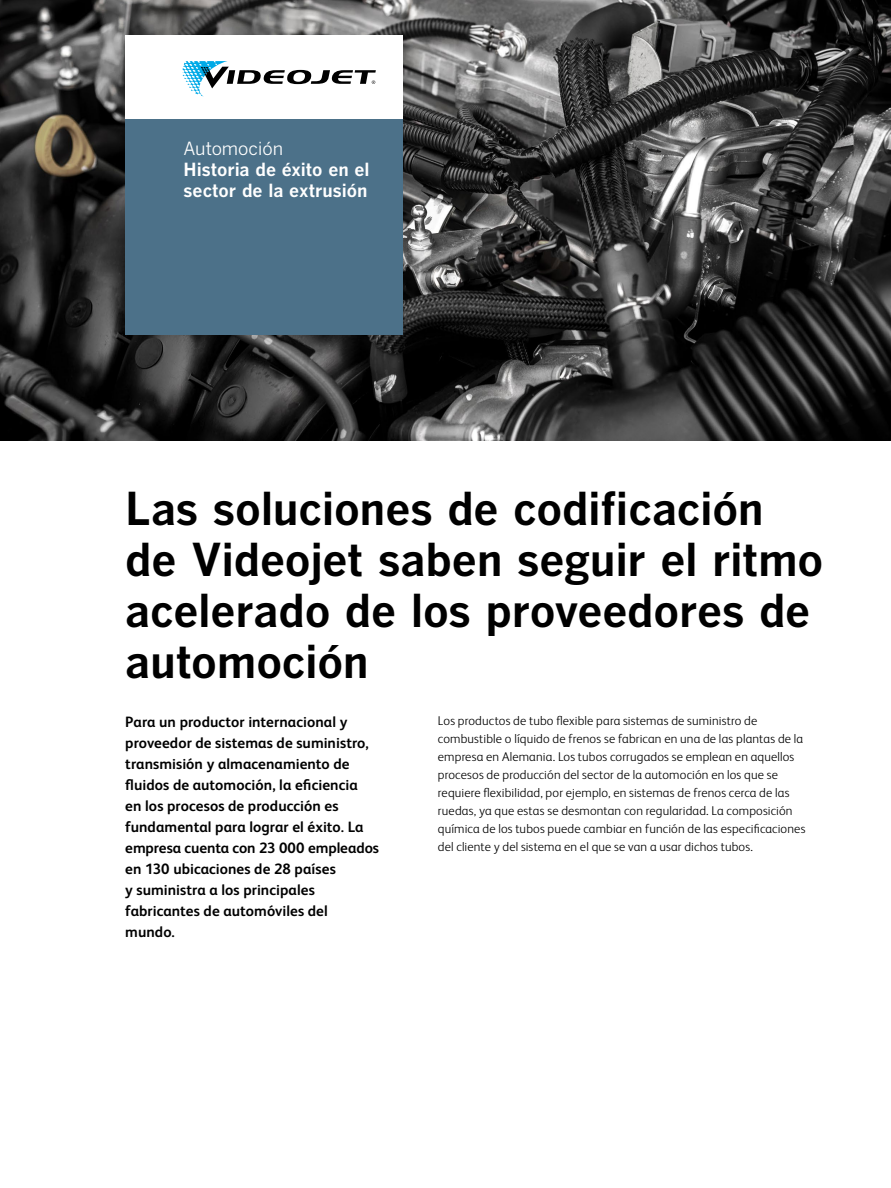
<style>
.page{position:relative;width:891px;height:1188px;background:#fff}
.page>*{position:absolute;margin:0;border:0;box-sizing:border-box;transform-origin:0 0}
.t1{font:700 45px/51px "Benton Gothic";letter-spacing:-.01em;color:#000}
.t2{font:700 18px/21px "Benton Gothic";letter-spacing:-.005em;color:#fff}
.t3{font:18px "Benton Gothic";letter-spacing:-.005em;color:#fff}
.t4{font:700 15px/21px "FS Albert Pro";letter-spacing:.005em;color:#000}
.t5{font:300 12.75px/18px "FS Albert Pro";letter-spacing:.01em;color:#000}
</style>
<div class="page">
<img style="left:0;top:0;width:891px;height:441px">
<div style="left:125px;top:36px;width:278px;height:83px;background:#fff"></div>
<div style="left:125px;top:119px;width:278px;height:216px;background:#4c7189"></div>
<svg style="left:183px;top:61px;width:193px;height:35px"></svg>
<h2 class="t3" style="left:184px;top:138px;width:101px">Automoción</h2>
<h2 class="t2" style="left:184px;top:159px;width:188px">Historia de éxito en el sector de la extrusión</h2>
<h1 class="t1" style="left:125px;top:484px;width:700px">Las soluciones de codificación de Videojet saben seguir el ritmo acelerado de los proveedores de automoción</h1>
<p class="t5" style="left:438px;top:711px;width:369px">Los productos de tubo flexible para sistemas de suministro de combustible o líquido de frenos se fabrican en una de las plantas de la empresa en Alemania. Los tubos corrugados se emplean en aquellos procesos de producción del sector de la automoción en los que se requiere flexibilidad, por ejemplo, en sistemas de frenos cerca de las ruedas, ya que estas se desmontan con regularidad. La composición química de los tubos puede cambiar en función de las especificaciones del cliente y del sistema en el que se van a usar dichos tubos.</p>
<p class="t4" style="left:125px;top:711px;width:255px">Para un productor internacional y proveedor de sistemas de suministro, transmisión y almacenamiento de fluidos de automoción, la eficiencia<br>en los procesos de producción es fundamental para lograr el éxito. La empresa cuenta con 23 000 empleados en 130 ubicaciones de 28 países<br>y suministra a los principales fabricantes de automóviles del mundo.</p>
</div>
